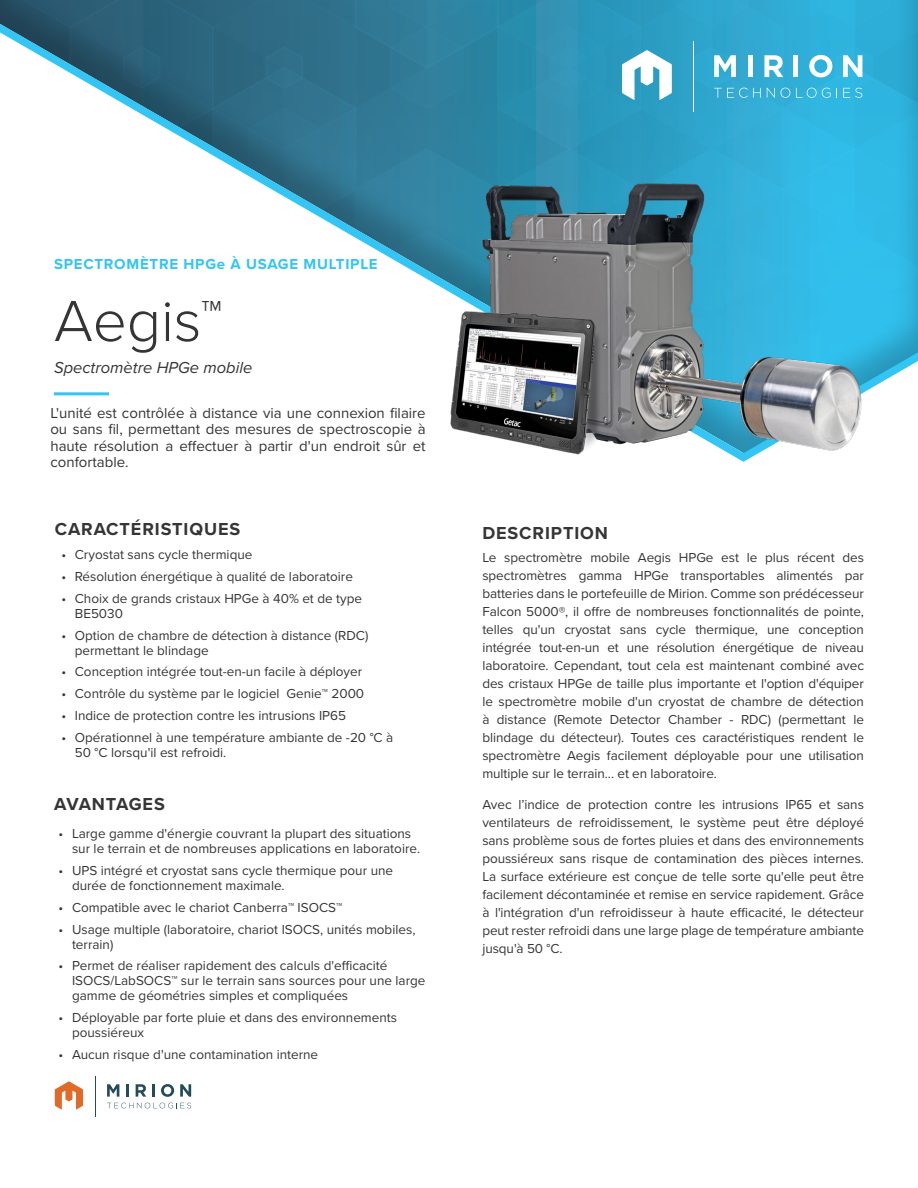
<style>
.page{position:relative;width:918px;height:1188px;background:#fff}
.page>*{position:absolute;margin:0;border:0;box-sizing:border-box;transform-origin:0 0}
.Main_Header{font:300 60px "Proxima Nova";color:#363536}
.Small_Header{font:700 18px "Proxima Nova";letter-spacing:.05em;color:#363536}
.subheader{font:italic 16.5px "Proxima Nova";color:#363536}
.Body_Copy_Small{font:15px/16.5px "Proxima Nova";color:#363536;text-align:justify}
.Small_Header-2{font:700 15px "Proxima Nova";letter-spacing:.05em;color:#33c5f3}
.Body_Copy_Small-2{font:13.5px/18px "Proxima Nova";color:#363536}
</style>
<div class="page">
<hr style="left:95px;top:1076px;width:1px;height:40px;background:#244b59">
<svg style="left:107px;top:1103px;width:84px;height:5px"></svg>
<svg style="left:107px;top:1084px;width:12px;height:13px"></svg>
<svg style="left:126px;top:1084px;width:3px;height:13px"></svg>
<svg style="left:136px;top:1084px;width:10px;height:13px"></svg>
<svg style="left:152px;top:1084px;width:3px;height:13px"></svg>
<svg style="left:161px;top:1084px;width:13px;height:13px"></svg>
<svg style="left:180px;top:1084px;width:11px;height:13px"></svg>
<svg style="left:55px;top:1081px;width:28px;height:29px"></svg>
<svg style="left:0;top:0;width:918px;height:396px"></svg>
<img style="left:446px;top:180px;width:418px;height:282px">
<p class="Small_Header-2" style="left:54px;top:253px;width:325px">SPECTROMÈTRE HPGe À USAGE MULTIPLE</p>
<p class="Main_Header" style="left:54px;top:276px;width:169px">Aegis<sup>™</sup></p>
<p class="subheader" style="left:54px;top:356px;width:200px">Spectromètre HPGe mobile</p>
<p class="Body_Copy_Small" style="left:50px;top:404px;width:377px">L'unité est contrôlée à distance via une connexion filaire ou sans fil, permettant des mesures de spectroscopie à haute résolution a effectuer à partir d'un endroit sûr et confortable.</p>
<p class="Small_Header" style="left:55px;top:515px;width:187px">CARACTÉRISTIQUES</p>
<p class="Body_Copy_Small-2" style="left:61px;top:545px;width:193px">• Cryostat sans cycle thermique</p>
<p class="Body_Copy_Small-2" style="left:61px;top:567px;width:293px">• Résolution énergétique à qualité de laboratoire</p>
<p class="Body_Copy_Small-2" style="left:75px;top:590px;width:289px;line-height:15px;text-indent:-14px">• Choix de grands cristaux HPGe à 40% et de type<br>BE5030</p>
<p class="Body_Copy_Small-2" style="left:75px;top:627px;width:295px;line-height:15px;text-indent:-14px">• Option de chambre de détection à distance (RDC) permettant le blindage</p>
<p class="Body_Copy_Small-2" style="left:61px;top:662px;width:302px">• Conception intégrée tout-en-un facile à déployer</p>
<p class="Body_Copy_Small-2" style="left:61px;top:684px;width:304px">• Contrôle du système par le logiciel Genie™ 2000</p>
<p class="Body_Copy_Small-2" style="left:61px;top:706px;width:286px">• Indice de protection contre les intrusions IP65</p>
<p class="Body_Copy_Small-2" style="left:75px;top:729px;width:320px;line-height:15px;text-indent:-14px">• Opérationnel à une température ambiante de -20 °C à<br>50 °C lorsqu'il est refroidi.</p>
<p class="Small_Header" style="left:54px;top:790px;width:112px">AVANTAGES</p>
<p class="Body_Copy_Small-2" style="left:72px;top:826px;width:350px;line-height:15px;text-indent:-14px">• Large gamme d'énergie couvrant la plupart des situations sur le terrain et de nombreuses applications en laboratoire.</p>
<p class="Body_Copy_Small-2" style="left:72px;top:863px;width:323px;line-height:15px;text-indent:-14px">• UPS intégré et cryostat sans cycle thermique pour une durée de fonctionnement maximale.</p>
<p class="Body_Copy_Small-2" style="left:58px;top:898px;width:285px">• Compatible avec le chariot Canberra™ ISOCS™</p>
<p class="Body_Copy_Small-2" style="left:72px;top:921px;width:345px;line-height:15px;text-indent:-14px">• Usage multiple (laboratoire, chariot ISOCS, unités mobiles, terrain)</p>
<p class="Body_Copy_Small-2" style="left:72px;top:958px;width:355px;line-height:15px;text-indent:-14px">• Permet de réaliser rapidement des calculs d'efficacité<br>ISOCS/LabSOCS™ sur le terrain sans sources pour une large gamme de géométries simples et compliquées</p>
<p class="Body_Copy_Small-2" style="left:72px;top:1010px;width:327px;line-height:15px;text-indent:-14px">• Déployable par forte pluie et dans des environnements poussiéreux</p>
<p class="Body_Copy_Small-2" style="left:58px;top:1045px;width:261px">• Aucun risque d'une contamination interne</p>
<p class="Small_Header" style="left:482px;top:520px;width:127px">DESCRIPTION</p>
<p class="Body_Copy_Small-2" style="left:482px;top:548px;width:383px;text-align:justify">Le spectromètre mobile Aegis HPGe est le plus récent des spectromètres gamma HPGe transportables alimentés par batteries dans le portefeuille de Mirion. Comme son prédécesseur Falcon 5000®, il offre de nombreuses fonctionnalités de pointe, telles qu'un cryostat sans cycle thermique, une conception intégrée tout-en-un et une résolution énergétique de niveau laboratoire. Cependant, tout cela est maintenant combiné avec des cristaux HPGe de taille plus importante et l'option d'équiper le spectromètre mobile d'un cryostat de chambre de détection à distance (Remote Detector Chamber - RDC) (permettant le blindage du détecteur). Toutes ces caractéristiques rendent le spectromètre Aegis facilement déployable pour une utilisation multiple sur le terrain... et en laboratoire.</p>
<p class="Body_Copy_Small-2" style="left:482px;top:795px;width:383px;text-align:justify">Avec l’indice de protection contre les intrusions IP65 et sans ventilateurs de refroidissement, le système peut être déployé sans problème sous de fortes pluies et dans des environnements poussiéreux sans risque de contamination des pièces internes.<br>La surface extérieure est conçue de telle sorte qu'elle peut être facilement décontaminée et remise en service rapidement. Grâce à l'intégration d'un refroidisseur à haute efficacité, le détecteur peut rester refroidi dans une large plage de température ambiante jusqu'à 50 °C.</p>
</div>
